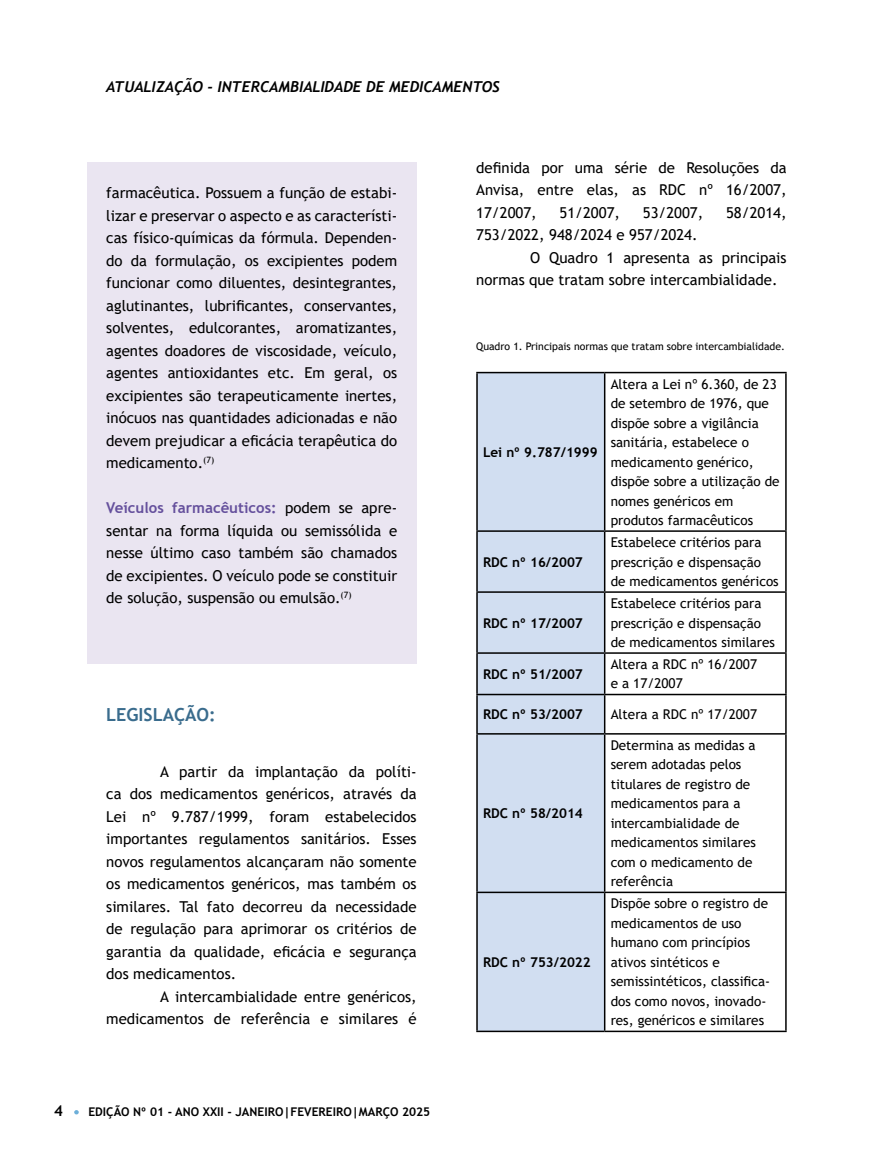
<style>
.page{position:relative;width:893px;height:1174px;background:#fff}
.page>*{position:absolute;margin:0;border:0;box-sizing:border-box;transform-origin:0 0}
.t1{font:700 18px "Trebuchet MS";color:#3a6c8d}
.t2{font:15px/22.5px "Trebuchet MS";color:#000;text-align:justify}
.t3{font:italic 700 15px "Trebuchet";color:#000}
.t4{font:700 15px "Trebuchet MS";color:#000}
.t5{font:13.5px/19.5px "Trebuchet MS";color:#000}
.t6{font:700 13.5px "Trebuchet MS";color:#000}
.t7{font:700 12px "Trebuchet MS";color:#000}
.t8{font:10.5px "Trebuchet MS";color:#000}
.s1{font-weight:700;color:#65509c}
</style>
<div class="page">
<svg style="left:74px;top:1110px;width:5px;height:4px"></svg>
<div style="left:87px;top:162px;width:330px;height:501px;background:#eae5f1"></div>
<div style="left:478px;top:373px;width:126px;height:657px;background:#d1def1"></div>
<hr style="left:476px;top:372px;width:129px;height:1px;background:#000">
<hr style="left:476px;top:373px;width:2px;height:157px;background:#000">
<hr style="left:605px;top:372px;width:182px;height:1px;background:#000">
<hr style="left:604px;top:373px;width:1px;height:157px;background:#000">
<hr style="left:785px;top:373px;width:2px;height:157px;background:#000">
<hr style="left:476px;top:530px;width:129px;height:2px;background:#000">
<hr style="left:476px;top:532px;width:2px;height:59px;background:#000">
<hr style="left:605px;top:530px;width:182px;height:2px;background:#000">
<hr style="left:604px;top:532px;width:1px;height:59px;background:#000">
<hr style="left:785px;top:532px;width:2px;height:59px;background:#000">
<hr style="left:476px;top:591px;width:129px;height:2px;background:#000">
<hr style="left:476px;top:593px;width:2px;height:59px;background:#000">
<hr style="left:605px;top:591px;width:182px;height:2px;background:#000">
<hr style="left:604px;top:593px;width:1px;height:59px;background:#000">
<hr style="left:785px;top:593px;width:2px;height:59px;background:#000">
<hr style="left:476px;top:652px;width:129px;height:2px;background:#000">
<hr style="left:476px;top:654px;width:2px;height:40px;background:#000">
<hr style="left:605px;top:652px;width:182px;height:2px;background:#000">
<hr style="left:604px;top:654px;width:1px;height:40px;background:#000">
<hr style="left:785px;top:654px;width:2px;height:40px;background:#000">
<hr style="left:476px;top:694px;width:129px;height:1px;background:#000">
<hr style="left:476px;top:695px;width:2px;height:38px;background:#000">
<hr style="left:605px;top:694px;width:182px;height:1px;background:#000">
<hr style="left:604px;top:695px;width:1px;height:38px;background:#000">
<hr style="left:785px;top:695px;width:2px;height:38px;background:#000">
<hr style="left:476px;top:733px;width:129px;height:1px;background:#000">
<hr style="left:476px;top:734px;width:2px;height:157px;background:#000">
<hr style="left:605px;top:733px;width:182px;height:1px;background:#000">
<hr style="left:604px;top:734px;width:1px;height:157px;background:#000">
<hr style="left:785px;top:734px;width:2px;height:157px;background:#000">
<hr style="left:476px;top:891px;width:129px;height:2px;background:#000">
<hr style="left:476px;top:893px;width:2px;height:137px;background:#000">
<hr style="left:605px;top:891px;width:182px;height:2px;background:#000">
<hr style="left:604px;top:893px;width:1px;height:137px;background:#000">
<hr style="left:785px;top:893px;width:2px;height:137px;background:#000">
<hr style="left:476px;top:1030px;width:129px;height:2px;background:#000">
<hr style="left:605px;top:1030px;width:182px;height:2px;background:#000">
<p class="t3" style="left:106px;top:77px;width:395px">ATUALIZAÇÃO - INTERCAMBIALIDADE DE MEDICAMENTOS</p>
<p class="t2" style="left:106px;top:181px;width:292px">farmacêutica. Possuem a função de estabi&shy;lizar e preservar o aspecto e as característi&shy;cas físico-químicas da fórmula. Dependen&shy;do da formulação, os excipientes podem funcionar como diluentes, desintegrantes, aglutinantes, lubrificantes, conservantes, solventes, edulcorantes, aromatizantes, agentes doadores de viscosidade, veículo, agentes antioxidantes etc. Em geral, os excipientes são terapeuticamente inertes, inócuos nas quantidades adicionadas e não devem prejudicar a eficácia terapêutica do medicamento.<sup>(7)</sup></p>
<p class="t2" style="left:106px;top:496px;width:292px"><span class="s1">Veículos farmacêuticos:</span> podem se apre&shy;sentar na forma líquida ou semissólida e nesse último caso também são chamados de excipientes. O veículo pode se constituir de solução, suspensão ou emulsão.<sup>(7)</sup></p>
<p class="t1" style="left:106px;top:703px;width:111px">LEGISLAÇÃO:</p>
<p class="t2" style="left:106px;top:760px;width:312px;text-indent:54px">A partir da implantação da políti&shy;ca dos medicamentos genéricos, através da Lei nº 9.787/1999, foram estabelecidos importantes regulamentos sanitários. Esses novos regulamentos alcançaram não somente os medicamentos genéricos, mas também os similares. Tal fato decorreu da necessidade de regulação para aprimorar os critérios de garantia da qualidade, eficácia e segurança dos medicamentos.</p>
<p class="t2" style="left:106px;top:985px;width:312px;text-align:right">A intercambialidade entre genéricos, medicamentos de referência e similares é</p>
<p class="t2" style="left:476px;top:156px;width:312px">definida por uma série de Resoluções da Anvisa, entre elas, as RDC nº 16/2007, 17/2007,</p>
<p class="t2" style="left:559px;top:201px;width:62px">51/2007,</p>
<p class="t2" style="left:643px;top:201px;width:62px">53/2007,</p>
<p class="t2" style="left:726px;top:201px;width:62px">58/2014,</p>
<p class="t2" style="left:476px;top:223px;width:223px">753/2022, 948/2024 e 957/2024.</p>
<p class="t2" style="left:530px;top:246px;width:258px">O Quadro 1 apresenta as principais</p>
<p class="t2" style="left:476px;top:268px;width:303px">normas que tratam sobre intercambialidade.</p>
<p class="t8" style="left:476px;top:340px;width:310px">Quadro 1. Principais normas que tratam sobre intercambialidade.</p>
<p class="t6" style="left:483px;top:443px;width:116px">Lei nº 9.787/1999</p>
<p class="t6" style="left:483px;top:553px;width:101px">RDC nº 16/2007</p>
<p class="t6" style="left:483px;top:614px;width:101px">RDC nº 17/2007</p>
<p class="t5" style="left:611px;top:374px;width:170px">Altera a Lei nº 6.360, de 23 de setembro de 1976, que dispõe sobre a vigilância sanitária, estabelece o medicamento genérico, dispõe sobre a utilização de nomes genéricos em produtos farmacêuticos</p>
<p class="t5" style="left:611px;top:532px;width:170px">Estabelece critérios para prescrição e dispensação de medicamentos genéricos</p>
<p class="t5" style="left:611px;top:593px;width:166px">Estabelece critérios para prescrição e dispensação de medicamentos similares</p>
<p class="t6" style="left:483px;top:665px;width:101px">RDC nº 51/2007</p>
<p class="t5" style="left:611px;top:654px;width:148px">Altera a RDC nº 16/2007 e a 17/2007</p>
<p class="t6" style="left:483px;top:706px;width:101px">RDC nº 53/2007</p>
<p class="t5" style="left:611px;top:704px;width:148px">Altera a RDC nº 17/2007</p>
<p class="t6" style="left:483px;top:805px;width:101px">RDC nº 58/2014</p>
<p class="t6" style="left:483px;top:953px;width:109px">RDC nº 753/2022</p>
<p class="t5" style="left:611px;top:735px;width:147px">Determina as medidas a serem adotadas pelos titulares de registro de medicamentos para a intercambialidade de medicamentos similares com o medicamento de referência</p>
<p class="t5" style="left:611px;top:893px;width:161px">Dispõe sobre o registro de medicamentos de uso humano com princípios ativos sintéticos e semissintéticos, classifica&shy;dos como novos, inovado&shy;res, genéricos e similares</p>
<p class="t4" style="left:54px;top:1101px;width:10px">4</p>
<p class="t7" style="left:88px;top:1104px;width:343px">EDIÇÃO Nº 01 - ANO XXII - JANEIRO|FEVEREIRO|MARÇO 2025</p>
</div>
